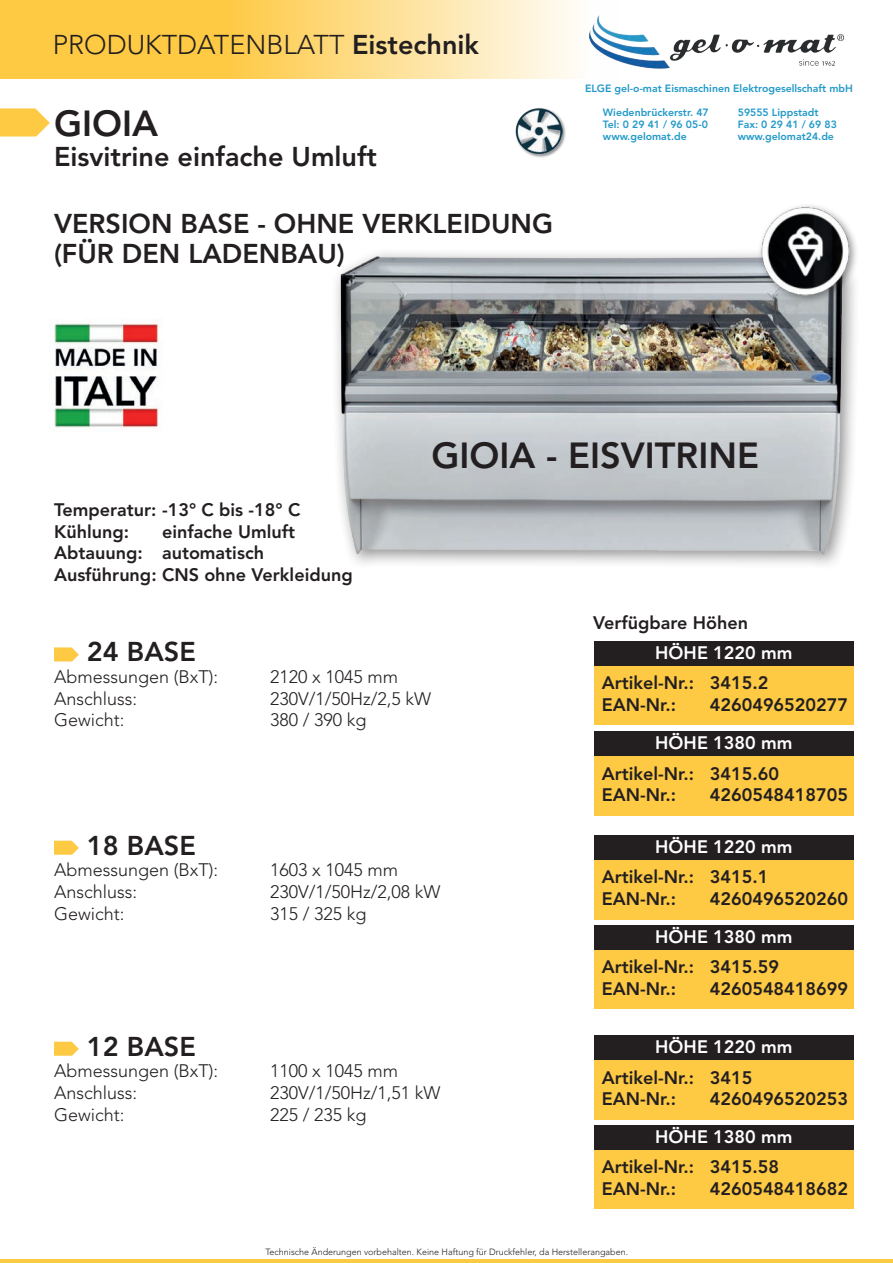
<style>
.page{position:relative;width:893px;height:1263px;background:#fff}
.page>*{position:absolute;margin:0;border:0;box-sizing:border-box;transform-origin:0 0}
.t1{font:800 36px "Avenir LT Std";color:#231f20}
.t2{font:800 27px/30px "Avenir LT Std";color:#231f20}
.t3{font:300 27px "Avenir LT Std";color:#231f20}
.t4{font:800 18px/21.6px "Avenir LT Std";color:#231f20}
.t5{font:300 18px "Avenir LT Std";color:#231f20}
.t6{font:800 18px "Avenir LT Std";color:#fff}
.t7{font:800 10.5px/12px "Avenir LT Std";color:#2299c9}
.t8{font:300 9px "Avenir LT Std";color:#231f20}
.s1{font-weight:800}
</style>
<div class="page">
<svg style="left:0;top:0;width:576px;height:79px;background:#fed879"></svg>
<hr style="left:0;top:1259px;width:893px;height:4px;background:#fec943">
<img style="left:589px;top:15px;width:256px;height:54px">
<svg style="left:0;top:108px;width:50px;height:28px"></svg>
<img style="left:336px;top:252px;width:519px;height:310px">
<svg style="left:54px;top:647px;width:25px;height:14px"></svg>
<svg style="left:54px;top:841px;width:25px;height:14px"></svg>
<svg style="left:54px;top:1042px;width:25px;height:14px"></svg>
<div style="left:757px;top:203px;width:102px;height:102px;background:#231f20;opacity:.5"></div>
<img style="left:757px;top:204px;width:98px;height:94px">
<div style="left:594px;top:641px;width:260px;height:84px;background:#fec943"></div>
<div style="left:594px;top:641px;width:260px;height:25px;background:#231f20"></div>
<div style="left:594px;top:732px;width:260px;height:84px;background:#fec943"></div>
<div style="left:594px;top:731px;width:260px;height:25px;background:#231f20"></div>
<div style="left:594px;top:836px;width:260px;height:83px;background:#fec943"></div>
<div style="left:594px;top:835px;width:260px;height:25px;background:#231f20"></div>
<div style="left:594px;top:925px;width:260px;height:84px;background:#fec943"></div>
<div style="left:594px;top:925px;width:260px;height:24px;background:#231f20"></div>
<div style="left:594px;top:1036px;width:260px;height:84px;background:#fec943"></div>
<div style="left:594px;top:1035px;width:260px;height:25px;background:#231f20"></div>
<div style="left:594px;top:1125px;width:260px;height:84px;background:#fec943"></div>
<div style="left:594px;top:1125px;width:260px;height:25px;background:#231f20"></div>
<img style="left:54px;top:320px;width:107px;height:108px">
<div style="left:515px;top:107px;width:51px;height:51px;background:#231f20;opacity:.5"></div>
<img style="left:516px;top:107px;width:47px;height:48px">
<h2 class="t3" style="left:53px;top:29px;width:428px">PRODUKTDATENBLATT <span class="s1">Eistechnik</span></h2>
<h1 class="t1" style="left:54px;top:102px;width:106px">GIOIA</h1>
<h2 class="t2" style="left:54px;top:141px;width:325px">Eisvitrine einfache Umluft</h2>
<h2 class="t2" style="left:54px;top:209px;width:500px">VERSION BASE - OHNE VERKLEIDUNG (FÜR DEN LADENBAU)</h2>
<p class="t7" style="left:585px;top:83px;width:269px">ELGE gel-o-mat Eismaschinen Elektrogesellschaft mbH</p>
<p class="t7" style="left:738px;top:107px;width:101px">59555 Lippstadt<br>Fax: 0 29 41 / 69 83 www.gelomat24.de</p>
<p class="t7" style="left:603px;top:107px;width:107px;text-align:justify">Wiedenbrückerstr. 47<br>Tel: 0 29 41 / 96 05-0 www.gelomat.de</p>
<p class="t4" style="left:54px;top:499px;width:248px">Temperatur: -13° C bis -18° C<br>Kühlung:</p>
<p class="t4" style="left:54px;top:521px;width:300px;text-indent:108px">einfache Umluft<br>Abtauung: automatisch<br>Ausführung: CNS ohne Verkleidung</p>
<h1 class="t1" style="left:432px;top:434px;width:329px">GIOIA - EISVITRINE</h1>
<p class="t4" style="left:593px;top:612px;width:157px">Verfügbare Höhen</p>
<h2 class="t2" style="left:87px;top:637px;width:110px">24 BASE</h2>
<p class="t5" style="left:54px;top:666px;width:166px">Abmessungen (BxT):</p>
<p class="t5" style="left:270px;top:666px;width:130px">2120 x 1045 mm</p>
<p class="t5" style="left:54px;top:688px;width:85px">Anschluss:</p>
<p class="t5" style="left:270px;top:688px;width:163px">230V/1/50Hz/2,5 kW</p>
<p class="t5" style="left:54px;top:709px;width:72px">Gewicht:</p>
<p class="t5" style="left:270px;top:709px;width:98px">380 / 390 kg</p>
<h2 class="t2" style="left:87px;top:830px;width:110px">18 BASE</h2>
<p class="t5" style="left:54px;top:859px;width:166px">Abmessungen (BxT):</p>
<p class="t5" style="left:270px;top:859px;width:130px">1603 x 1045 mm</p>
<p class="t5" style="left:54px;top:881px;width:85px">Anschluss:</p>
<p class="t5" style="left:270px;top:881px;width:172px">230V/1/50Hz/2,08 kW</p>
<p class="t5" style="left:54px;top:903px;width:72px">Gewicht:</p>
<p class="t5" style="left:270px;top:903px;width:98px">315 / 325 kg</p>
<h2 class="t2" style="left:87px;top:1031px;width:110px">12 BASE</h2>
<p class="t5" style="left:54px;top:1060px;width:166px">Abmessungen (BxT):</p>
<p class="t5" style="left:270px;top:1060px;width:130px">1100 x 1045 mm</p>
<p class="t5" style="left:54px;top:1082px;width:85px">Anschluss:</p>
<p class="t5" style="left:270px;top:1082px;width:172px">230V/1/50Hz/1,51 kW</p>
<p class="t5" style="left:54px;top:1104px;width:72px">Gewicht:</p>
<p class="t5" style="left:270px;top:1104px;width:98px">225 / 235 kg</p>
<p class="t6" style="left:655px;top:642px;width:139px">HÖHE 1220 mm</p>
<p class="t4" style="left:602px;top:672px;width:168px">Artikel-Nr.: 3415.2<br>EAN-Nr.:</p>
<p class="t4" style="left:710px;top:694px;width:140px">4260496520277</p>
<p class="t6" style="left:655px;top:732px;width:139px">HÖHE 1380 mm</p>
<p class="t4" style="left:602px;top:763px;width:179px">Artikel-Nr.: 3415.60<br>EAN-Nr.:</p>
<p class="t4" style="left:710px;top:784px;width:140px">4260548418705</p>
<p class="t6" style="left:655px;top:836px;width:139px">HÖHE 1220 mm</p>
<p class="t4" style="left:602px;top:866px;width:168px">Artikel-Nr.: 3415.1<br>EAN-Nr.:</p>
<p class="t4" style="left:710px;top:888px;width:140px">4260496520260</p>
<p class="t6" style="left:655px;top:926px;width:139px">HÖHE 1380 mm</p>
<p class="t4" style="left:602px;top:956px;width:179px">Artikel-Nr.: 3415.59<br>EAN-Nr.:</p>
<p class="t4" style="left:710px;top:977px;width:140px">4260548418699</p>
<p class="t6" style="left:655px;top:1036px;width:139px">HÖHE 1220 mm</p>
<p class="t4" style="left:602px;top:1067px;width:152px">Artikel-Nr.: 3415<br>EAN-Nr.:</p>
<p class="t4" style="left:710px;top:1088px;width:140px">4260496520253</p>
<p class="t6" style="left:655px;top:1126px;width:139px">HÖHE 1380 mm</p>
<p class="t4" style="left:602px;top:1156px;width:179px">Artikel-Nr.: 3415.58<br>EAN-Nr.:</p>
<p class="t4" style="left:710px;top:1178px;width:140px">4260548418682</p>
<p class="t8" style="left:265px;top:1246px;width:364px">Technische Änderungen vorbehalten. Keine Haftung für Druckfehler, da Herstellerangaben.</p>
</div>
